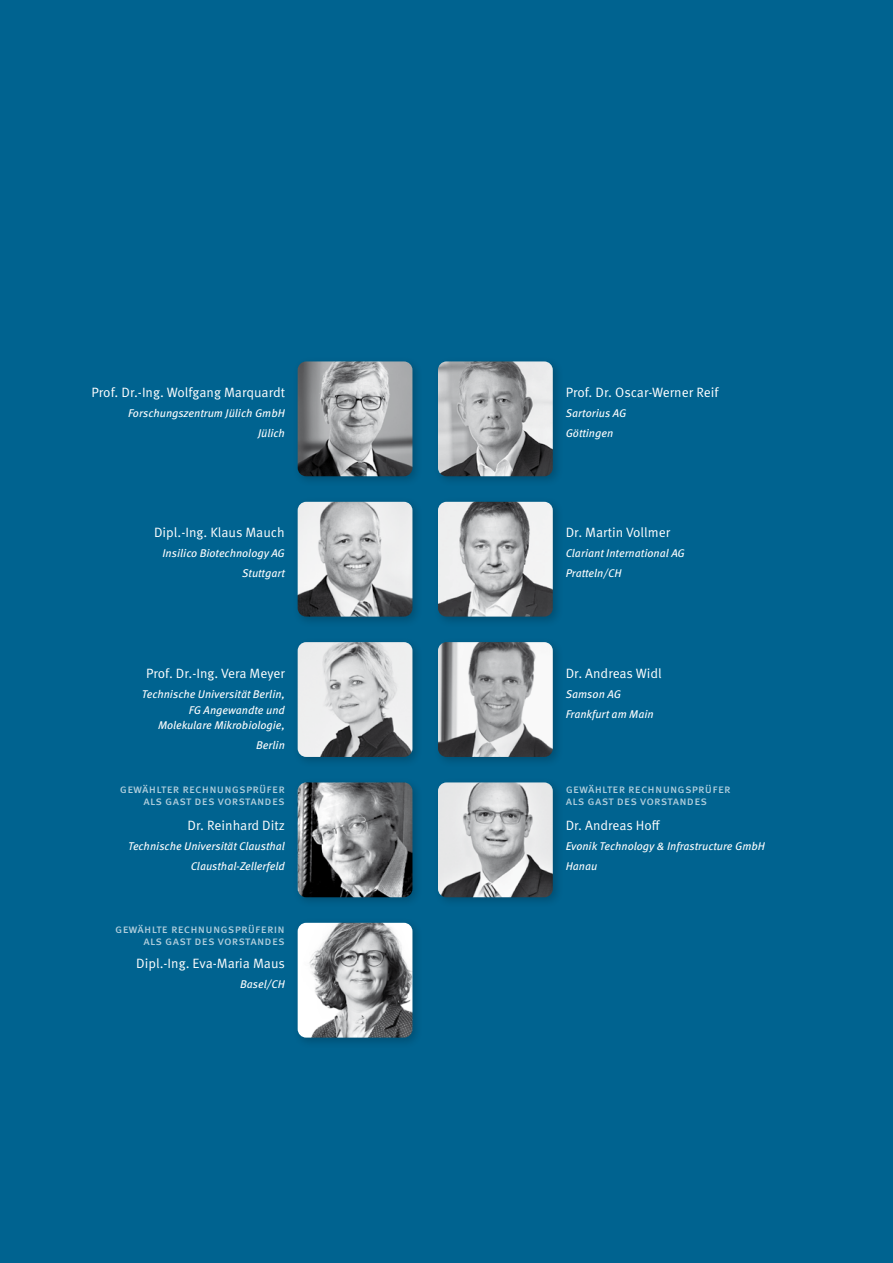
<style>
.page{position:relative;width:893px;height:1263px;background:#006390}
.page>*{position:absolute;margin:0;border:0;box-sizing:border-box;transform-origin:0 0}
.t1{font:13.5px "Meta OT Norm";color:#fff}
.t2{font:12px/12px "Meta OT";letter-spacing:.015em;color:#b3d0de;text-align:right}
.t3{font:italic 11.25px/20px "Meta OT";color:#fff;text-align:right}
</style>
<div class="page">
<hr style="left:892px;top:0;width:1px;height:1263px;background:#fff">
<div style="left:292px;top:637px;width:132px;height:131px;background:#000;opacity:.2"></div>
<img style="left:298px;top:642px;width:114px;height:115px">
<div style="left:433px;top:496px;width:131px;height:132px;background:#000;opacity:.2"></div>
<img style="left:438px;top:502px;width:115px;height:115px">
<div style="left:433px;top:356px;width:131px;height:131px;background:#000;opacity:.2"></div>
<img style="left:438px;top:361px;width:115px;height:115px">
<div style="left:292px;top:777px;width:132px;height:131px;background:#000;opacity:.2"></div>
<img style="left:298px;top:782px;width:114px;height:115px">
<div style="left:433px;top:777px;width:131px;height:131px;background:#000;opacity:.2"></div>
<img style="left:438px;top:782px;width:115px;height:115px">
<div style="left:292px;top:917px;width:132px;height:132px;background:#000;opacity:.2"></div>
<img style="left:298px;top:923px;width:114px;height:114px">
<div style="left:433px;top:637px;width:131px;height:131px;background:#000;opacity:.2"></div>
<img style="left:438px;top:642px;width:115px;height:115px">
<div style="left:292px;top:496px;width:132px;height:132px;background:#000;opacity:.2"></div>
<img style="left:298px;top:502px;width:114px;height:115px">
<div style="left:292px;top:356px;width:132px;height:131px;background:#000;opacity:.2"></div>
<img style="left:298px;top:361px;width:114px;height:115px">
<p class="t1" style="left:92px;top:384px;width:195px">Prof. Dr.-Ing. Wolfgang Marquardt</p>
<p class="t3" style="left:128px;top:403px;width:158px">Forschungszentrum Jülich GmbH<br>Jülich</p>
<p class="t1" style="left:154px;top:524px;width:132px">Dipl.-Ing. Klaus Mauch</p>
<p class="t3" style="left:163px;top:543px;width:124px">Insilico Biotechnology AG<br>Stuttgart</p>
<p class="t1" style="left:146px;top:665px;width:140px">Prof. Dr.-Ing. Vera Meyer</p>
<p class="t3" style="left:142px;top:686px;width:145px;line-height:15.8px">Technische Universität Berlin,<br>FG Angewandte und<br>Molekulare Mikrobiologie,</p>
<p class="t3" style="left:256px;top:735px;width:30px">Berlin</p>
<p class="t2" style="left:120px;top:783px;width:167px">gewählter rechnungsprüfer als gast des vorstandes</p>
<p class="t1" style="left:188px;top:817px;width:99px">Dr. Reinhard Ditz</p>
<p class="t3" style="left:128px;top:836px;width:158px">Technische Universität Clausthal<br>Clausthal-Zellerfeld</p>
<p class="t2" style="left:115px;top:923px;width:171px">gewählte rechnungsprüferin als gast des vorstandes</p>
<p class="t1" style="left:136px;top:955px;width:150px">Dipl.-Ing. Eva-Maria Maus</p>
<p class="t3" style="left:240px;top:974px;width:46px">Basel/CH</p>
<p class="t1" style="left:566px;top:384px;width:154px">Prof. Dr. Oscar-Werner Reif</p>
<p class="t3" style="left:566px;top:403px;width:62px;text-align:left">Sartorius AG<br>Göttingen</p>
<p class="t1" style="left:566px;top:524px;width:106px">Dr. Martin Vollmer</p>
<p class="t3" style="left:566px;top:543px;width:121px;text-align:left">Clariant International AG<br>Pratteln/CH</p>
<p class="t1" style="left:566px;top:665px;width:98px">Dr. Andreas Widl</p>
<p class="t3" style="left:566px;top:684px;width:90px;text-align:left">Samson AG<br>Frankfurt am Main</p>
<p class="t2" style="left:566px;top:783px;width:166px;text-align:left">gewählter rechnungsprüfer als gast des vorstandes</p>
<p class="t1" style="left:566px;top:817px;width:96px">Dr. Andreas Hoff</p>
<p class="t3" style="left:566px;top:836px;width:201px;text-align:left">Evonik Technology &amp; Infrastructure GmbH<br>Hanau</p>
</div>
